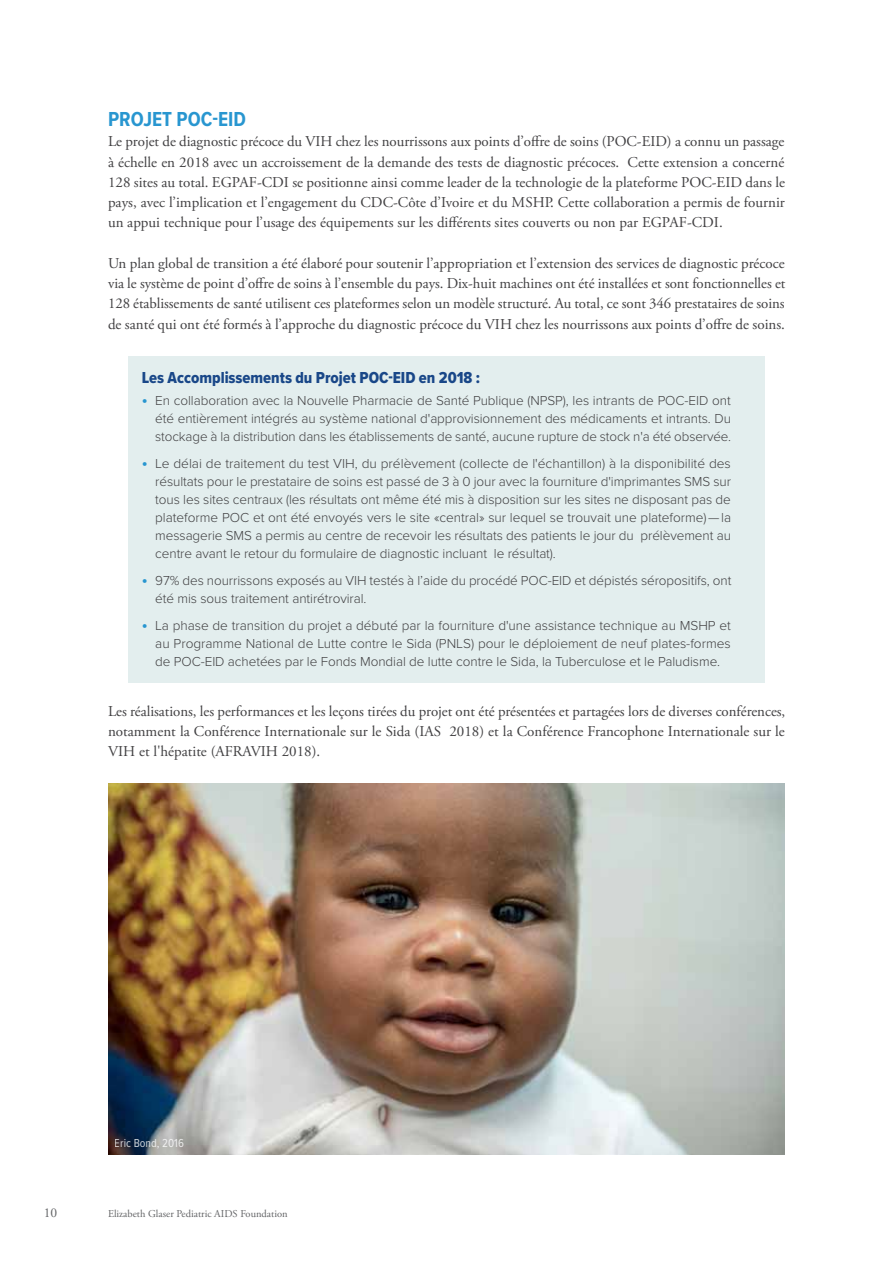
<style>
.page{position:relative;width:893px;height:1263px;background:#fff}
.page>*{position:absolute;margin:0;border:0;box-sizing:border-box;transform-origin:0 0}
.t1{font:700 21px "Proxima Nova Cond";color:#2896d0}
.t2{font:16.5px "Proxima Nova Cond Extrabld";color:#194788}
.t3{font:15px/20.2px "Adobe Garamond Pro";color:#414042;text-align:justify}
.t4{font:300 13.5px/18px "Proxima Nova";letter-spacing:-.005em;color:#414042;text-align:justify}
.t5{font:13.5px "Adobe Garamond Pro";color:#636466}
.t6{font:12px "Proxima Nova Cond";color:#fff}
.t7{font:10.5px "Adobe Garamond Pro";color:#636466}
.s1{font-family:"Proxima Nova Cond";font-weight:700;font-size:16.5px;color:#2896d0}
</style>
<div class="page">
<div style="left:128px;top:356px;width:637px;height:43px;background:#e3eeee"></div>
<div style="left:128px;top:381px;width:637px;height:76px;background:#e3eeee"></div>
<div style="left:128px;top:444px;width:637px;height:130px;background:#e3eeee"></div>
<div style="left:128px;top:561px;width:637px;height:58px;background:#e3eeee"></div>
<div style="left:128px;top:606px;width:637px;height:76px;background:#e3eeee"></div>
<img style="left:108px;top:784px;width:677px;height:371px">
<h1 class="t1" style="left:108px;top:104px;width:139px">PROJET POC-EID</h1>
<p class="t3" style="left:108px;top:132px;width:678px">Le projet de diagnostic précoce du VIH chez les nourrissons aux points d’offre de soins (POC-EID) a connu un passage à échelle en 2018 avec un accroissement de la demande des tests de diagnostic précoces. Cette extension a concerné 128 sites au total. EGPAF-CDI se positionne ainsi comme leader de la technologie de la plateforme POC-EID dans le pays, avec l’implication et l’engagement du CDC-Côte d’Ivoire et du MSHP. Cette collaboration a permis de fournir un appui technique pour l’usage des équipements sur les différents sites couverts ou non par EGPAF-CDI.</p>
<p class="t3" style="left:108px;top:253px;width:679px">Un plan global de transition a été élaboré pour soutenir l’appropriation et l’extension des services de diagnostic précoce via le système de point d’offre de soins à l’ensemble du pays. Dix-huit machines ont été installées et sont fonctionnelles et 128 établissements de santé utilisent ces plateformes selon un modèle structuré. Au total, ce sont 346 prestataires de soins de santé qui ont été formés à l’approche du diagnostic précoce du VIH chez les nourrissons aux points d’offre de soins.</p>
<p class="t2" style="left:142px;top:365px;width:340px">Les Accomplissements du Projet POC-EID en 2018 :</p>
<p class="t4" style="left:155px;top:391px;width:577px;text-indent:-14px"><span class="s1">•</span> En collaboration avec la Nouvelle Pharmacie de Santé Publique (NPSP), les intrants de POC-EID ont été entièrement intégrés au système national d'approvisionnement des médicaments et intrants. Du stockage à la distribution dans les établissements de santé, aucune rupture de stock n'a été observée.</p>
<p class="t4" style="left:155px;top:454px;width:577px;text-indent:-14px"><span class="s1">•</span> Le délai de traitement du test VIH, du prélèvement (collecte de l'échantillon) à la disponibilité des résultats pour le prestataire de soins est passé de 3 à 0 jour avec la fourniture d'imprimantes SMS sur tous les sites centraux (les résultats ont même été mis à disposition sur les sites ne disposant pas de plateforme POC et ont été envoyés vers le site «central» sur lequel se trouvait une plateforme) — la messagerie SMS a permis au centre de recevoir les résultats des patients le jour du prélèvement au centre avant le retour du formulaire de diagnostic incluant le résultat).</p>
<p class="t4" style="left:155px;top:571px;width:578px;text-indent:-14px"><span class="s1">•</span> 97% des nourrissons exposés au VIH testés à l’aide du procédé POC-EID et dépistés séropositifs, ont été mis sous traitement antirétroviral.</p>
<p class="t4" style="left:155px;top:616px;width:577px;text-indent:-14px"><span class="s1">•</span> La phase de transition du projet a débuté par la fourniture d'une assistance technique au MSHP et au Programme National de Lutte contre le Sida (PNLS) pour le déploiement de neuf plates-formes de POC-EID achetées par le Fonds Mondial de lutte contre le Sida, la Tuberculose et le Paludisme.</p>
<p class="t3" style="left:108px;top:701px;width:679px">Les réalisations, les performances et les leçons tirées du projet ont été présentées et partagées lors de diverses conférences, notamment la Conférence Internationale sur le Sida (IAS 2018) et la Conférence Francophone Internationale sur le VIH et l'hépatite (AFRAVIH 2018).</p>
<p class="t6" style="left:115px;top:1134px;width:71px">Eric Bond, 2016</p>
<p class="t5" style="left:44px;top:1205px;width:15px">10</p>
<p class="t7" style="left:108px;top:1207px;width:181px">Elizabeth Glaser Pediatric AIDS Foundation</p>
</div>
